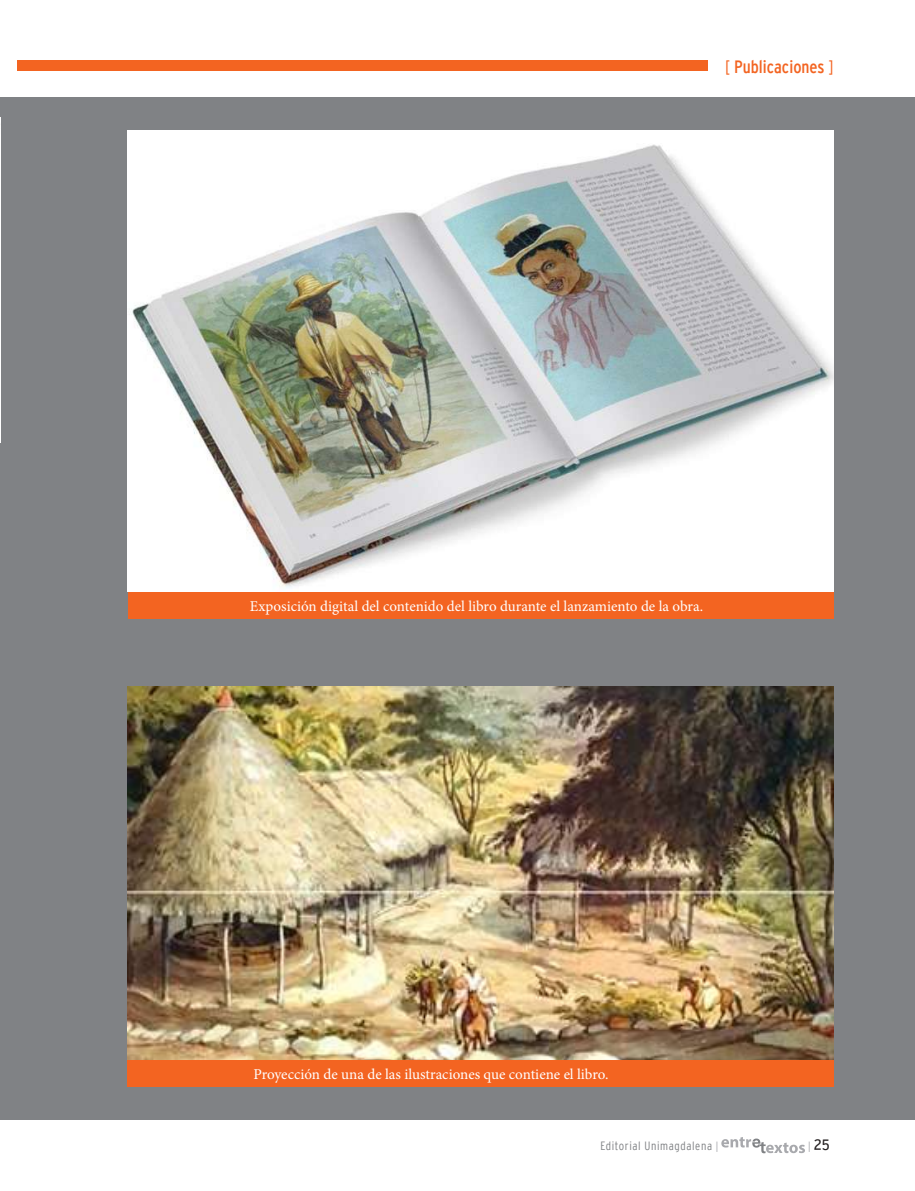
<style>
.page{position:relative;width:915px;height:1191px;background:#fff}
.page>*{position:absolute;margin:0;border:0;box-sizing:border-box;transform-origin:0 0}
.t1{font:18px "Interstate Cond Mono";color:#f36421}
.t2{font:15px "Minion Pro";color:#fff}
.t3{font:15px "Interstate Cond Mono";color:#231f20}
.t4{font:300 condensed 12px "Interstate";letter-spacing:.05em;color:#808285}
.s1{font-family:"Interstate";font-weight:300;font-stretch:condensed}
.s2{font-family:"Interstate Mono Lgt";font-weight:400;font-stretch:normal;font-size:10.5px;color:#a8a9ad}
.s3{font-family:"Interstate Mono Lgt";font-size:10.5px;color:#a8a9ad}
</style>
<div class="page">
<svg style="left:721px;top:1137px;width:83px;height:16px"></svg>
<div style="left:17px;top:60px;width:690px;height:11px;background:#f36421"></div>
<div style="left:0;top:97px;width:914px;height:1023px;background:#808285"></div>
<img style="left:0;top:118px;width:1px;height:325px">
<div style="left:128px;top:591px;width:705px;height:27px;background:#f36421"></div>
<img style="left:128px;top:130px;width:705px;height:461px">
<img style="left:128px;top:687px;width:705px;height:373px">
<div style="left:127px;top:1060px;width:706px;height:27px;background:#f36421"></div>
<p class="t1" style="left:724px;top:57px;width:110px"><span class="s1">[</span> Publicaciones <span class="s1">]</span></p>
<p class="t2" style="left:250px;top:595px;width:454px">Exposición digital del contenido del libro durante el lanzamiento de la obra.</p>
<p class="t2" style="left:253px;top:1064px;width:356px">Proyección de una de las ilustraciones que contiene el libro.</p>
<p class="t4" style="left:600px;top:1139px;width:120px">Editorial Unimagdalena <span class="s2">|</span></p>
<p class="t3" style="left:807px;top:1136px;width:24px"><span class="s3">|</span> 25</p>
</div>
